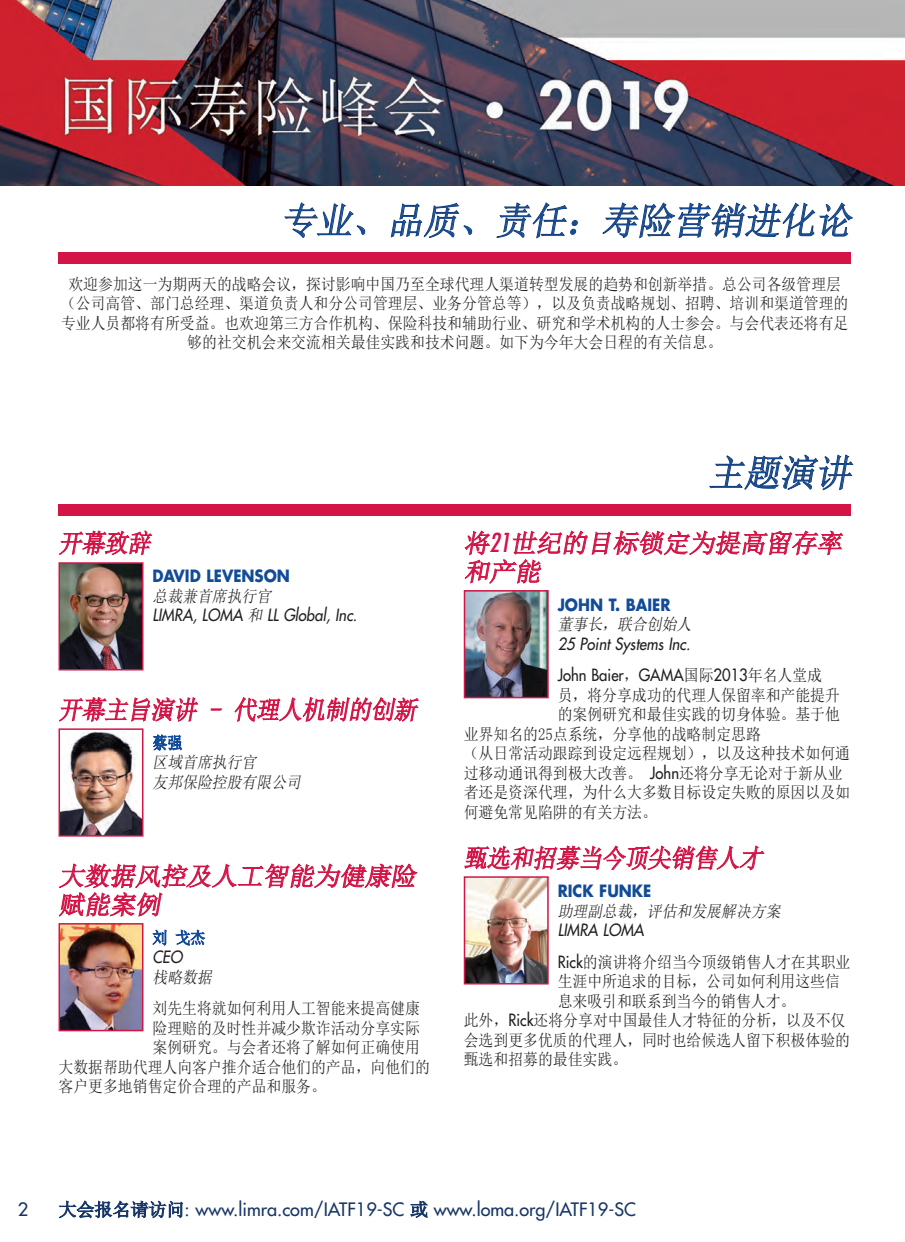
<style>
.page{position:relative;width:905px;height:1242px;background:#fff}
.page>*{position:absolute;margin:0;border:0;box-sizing:border-box;transform-origin:0 0}
.t1{font:italic 37.5px "Sim Sun";color:#124c98;scale:.95 1}
.t2{font:italic 25.5px/28.5px "Sim Sun";color:#d21446}
.t3{font:italic 25.5px "Sim Sun";color:#d21446;scale:.9 1}
.t4{font:500 18px "Futura Std";color:#183667}
.t5{font:16.5px/19.5px "Sim Sun";color:#231f20;text-align:center;scale:.9 1}
.t6{font:italic 500 16.5px/31.5px "Futura Std";color:#231f20;scale:.9 1}
.t7{font:italic 16.5px/19.5px "Sim Sun";color:#231f20;scale:.9 1}
.t8{font:700 16.5px "Futura Std";color:#124c98;scale:.9 1}
.t9{font:16.5px "Sim Sun";color:#124c98;scale:.9 1}
.s1{font-family:"Sim Sun";font-weight:400}
.s2{font-family:"Futura Std";font-stretch:condensed}
.s3{font-style:normal}
.s4{font-family:"Sim Sun";font-weight:400;font-style:normal}
.s5{font-family:"Futura Std";font-weight:500}
</style>
<div class="page">
<svg style="left:59px;top:1200px;width:125px;height:19px"></svg>
<svg style="left:410px;top:1200px;width:18px;height:18px"></svg>
<img style="left:0;top:0;width:904px;height:185px">
<svg style="left:59px;top:530px;width:94px;height:26px"></svg>
<svg style="left:58px;top:697px;width:141px;height:25px"></svg>
<svg style="left:234px;top:696px;width:185px;height:26px"></svg>
<svg style="left:152px;top:734px;width:30px;height:17px"></svg>
<svg style="left:58px;top:863px;width:359px;height:54px"></svg>
<svg style="left:152px;top:929px;width:15px;height:17px"></svg>
<svg style="left:175px;top:929px;width:30px;height:17px"></svg>
<svg style="left:464px;top:530px;width:379px;height:54px"></svg>
<svg style="left:464px;top:845px;width:301px;height:26px"></svg>
<svg style="left:284px;top:202px;width:81px;height:36px"></svg>
<svg style="left:390px;top:202px;width:82px;height:36px"></svg>
<svg style="left:496px;top:202px;width:82px;height:37px"></svg>
<svg style="left:602px;top:202px;width:251px;height:37px"></svg>
<div style="left:58px;top:252px;width:792px;height:12px;background:#d21446"></div>
<svg style="left:709px;top:454px;width:145px;height:37px"></svg>
<div style="left:58px;top:504px;width:792px;height:12px;background:#d21446"></div>
<img style="left:61px;top:565px;width:79px;height:102px">
<div style="left:58px;top:562px;width:85px;height:108px;border:2px solid #d21446"></div>
<img style="left:61px;top:731px;width:79px;height:103px">
<div style="left:58px;top:728px;width:85px;height:109px;border:2px solid #d21446"></div>
<img style="left:467px;top:879px;width:78px;height:103px">
<div style="left:464px;top:876px;width:84px;height:109px;border:2px solid #d21446"></div>
<img style="left:61px;top:926px;width:79px;height:102px">
<div style="left:58px;top:923px;width:85px;height:108px;border:2px solid #d21446"></div>
<img style="left:467px;top:593px;width:78px;height:102px">
<div style="left:464px;top:590px;width:84px;height:108px;border:2px solid #d21446"></div>
<h1 class="t1" style="left:280px;top:202px;width:608px">专业、品质、责任：寿险营销进化论</h1>
<p class="t5" style="left:61px;top:274px;width:876px">欢迎参加这一为期两天的战略会议，探讨影响中国乃至全球代理人渠道转型发展的趋势和创新举措。总公司各级管理层（公司高管、部门总经理、渠道负责人和分公司管理层、业务分管总等），以及负责战略规划、招聘、培训和渠道管理的专业人员都将有所受益。也欢迎第三方合作机构、保险科技和辅助行业、研究和学术机构的人士参会。与会代表还将有足够的社交机会来交流相关最佳实践和技术问题。如下为今年大会日程的有关信息。</p>
<h2 class="t3" style="left:58px;top:530px;width:109px">开幕致辞</h2>
<p class="t8" style="left:152px;top:565px;width:154px">DAVID LEVENSON</p>
<p class="t7" style="left:152px;top:586px;width:137px">总裁兼首席执行官</p>
<p class="t6" style="left:152px;top:600px;width:229px">LIMRA, LOMA <span class="s1">和</span> LL Global, Inc.</p>
<h2 class="t3" style="left:58px;top:697px;width:404px">开幕主旨演讲 - 代理人机制的创新</h2>
<p class="t9" style="left:152px;top:734px;width:34px">蔡强</p>
<p class="t7" style="left:152px;top:752px;width:170px">区域首席执行官<br>友邦保险控股有限公司</p>
<h2 class="t2" style="left:58px;top:862px;width:363px">大数据风控及人工智能为健康险赋能案例</h2>
<p class="t9" style="left:152px;top:929px;width:60px">刘 戈杰</p>
<p class="t6" style="left:152px;top:942px;width:35px">CEO</p>
<p class="t7" style="left:152px;top:967px;width:71px">栈略数据</p>
<p class="t5" style="left:152px;top:998px;width:298px">刘先生将就如何利用人工智能来提高健康</p>
<p class="t5" style="left:152px;top:1018px;width:298px">险理赔的及时性并减少欺诈活动分享实际</p>
<p class="t5" style="left:152px;top:1037px;width:298px">案例研究。与会者还将了解如何正确使用</p>
<p class="t5" style="left:59px;top:1057px;width:414px">大数据帮助代理人向客户推介适合他们的产品，向他们的</p>
<p class="t5" style="left:59px;top:1076px;width:298px">客户更多地销售定价合理的产品和服务。</p>
<h1 class="t1" style="left:708px;top:454px;width:158px">主题演讲</h1>
<h2 class="t2" style="left:464px;top:529px;width:384px">将<span class="s2">2 1</span> 世纪的目标锁定为提高留存率和产能</h2>
<p class="t8" style="left:557px;top:593px;width:127px">JOHN T. BAIER</p>
<p class="t7" style="left:557px;top:614px;width:153px">董事长，联合创始人</p>
<p class="t6" style="left:557px;top:628px;width:295px">25 Point Systems Inc.<br><span class="s3">John Baier</span><span class="s4">，</span><span class="s3">GAMA</span><span class="s4">国际</span><span class="s3">2013</span><span class="s4">年名人堂成</span></p>
<p class="t5" style="left:557px;top:685px;width:315px">员，将分享成功的代理人保留率和产能提升</p>
<p class="t5" style="left:557px;top:704px;width:315px">的案例研究和最佳实践的切身体验。基于他</p>
<p class="t5" style="left:464px;top:724px;width:331px">业界知名的25点系统，分享他的战略制定思路</p>
<p class="t5" style="left:464px;top:743px;width:431px">（从日常活动跟踪到设定远程规划），以及这种技术如何通</p>
<p class="t5" style="left:464px;top:763px;width:422px">过移动通讯得到极大改善。 <span class="s5">John</span>还将分享无论对于新从业</p>
<p class="t5" style="left:464px;top:782px;width:431px">者还是资深代理，为什么大多数目标设定失败的原因以及如</p>
<p class="t5" style="left:464px;top:802px;width:216px">何避免常见陷阱的有关方法。</p>
<h2 class="t3" style="left:464px;top:845px;width:338px">甄选和招募当今顶尖销售人才</h2>
<p class="t8" style="left:557px;top:880px;width:106px">RICK FUNKE</p>
<p class="t7" style="left:557px;top:901px;width:252px">助理副总裁，评估和发展解决方案</p>
<p class="t6" style="left:557px;top:915px;width:97px">LIMRA LOMA</p>
<p class="t5" style="left:557px;top:952px;width:327px"><span class="s5">Rick</span>的演讲将介绍当今顶级销售人才在其职业</p>
<p class="t5" style="left:557px;top:971px;width:315px">生涯中所追求的目标，公司如何利用这些信</p>
<p class="t5" style="left:557px;top:991px;width:265px">息来吸引和联系到当今的销售人才。</p>
<p class="t5" style="left:464px;top:1010px;width:426px">此外，<span class="s5">Rick</span>还将分享对中国最佳人才特征的分析，以及不仅</p>
<p class="t5" style="left:464px;top:1030px;width:431px">会选到更多优质的代理人，同时也给候选人留下积极体验的</p>
<p class="t5" style="left:464px;top:1049px;width:183px">甄选和招募的最佳实践。</p>
<p class="t4" style="left:18px;top:1198px;width:12px">2</p>
<p class="t4" style="left:58px;top:1198px;width:579px"><span class="s1">大会报名请访问</span>: www.limra.com/IATF19-SC <span class="s1">或</span> www.loma.org/IATF19-SC</p>
</div>
